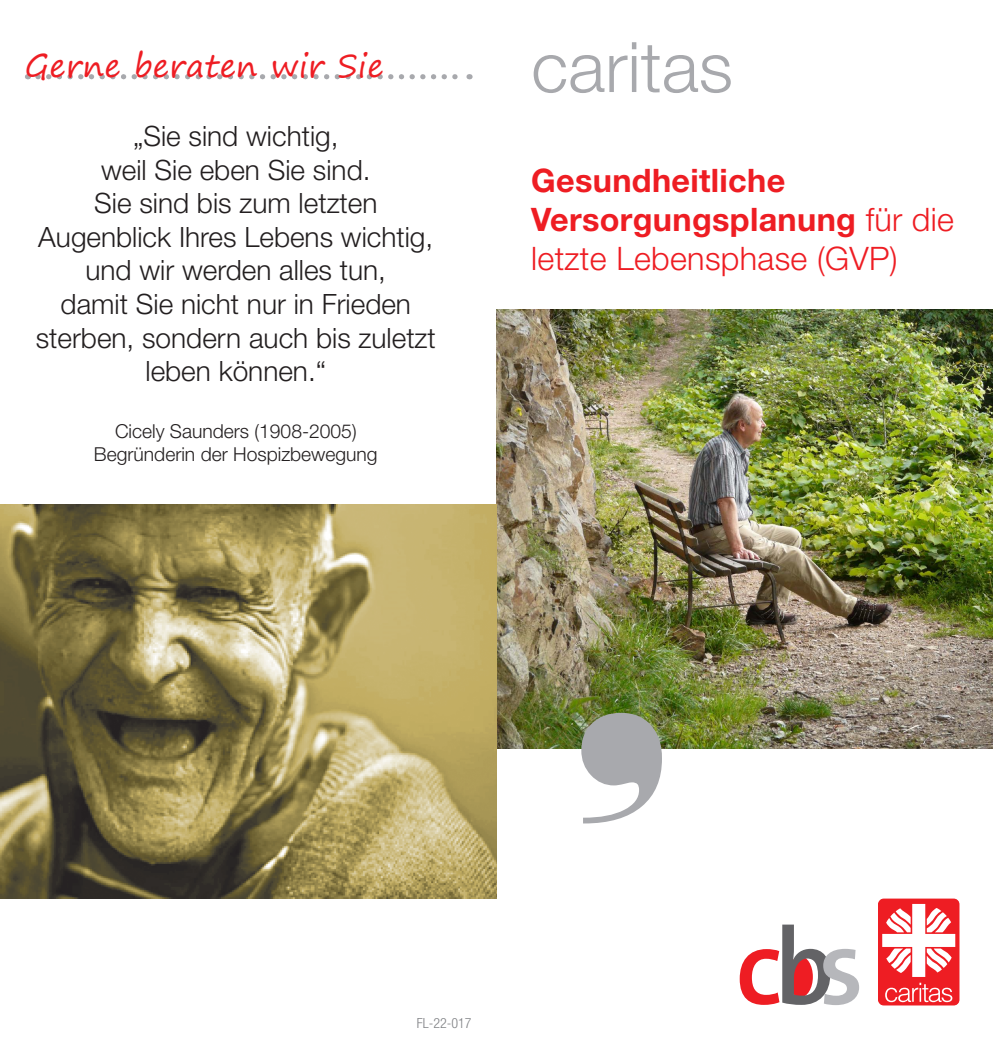
<style>
.page{position:relative;width:993px;height:1042px;background:#fff}
.page>*{position:absolute;margin:0;border:0;box-sizing:border-box;transform-origin:0 0}
.t1{font:300 69.65px "Helvetica Neue";color:#a8a9ad}
.t2{font:700 32.38px/38.9px "Helvetica Neue";letter-spacing:.01em;color:#ee1d23}
.t3{font:31.5px "Segoe Print";letter-spacing:.01em;color:#ee1d23}
.t4{font:300 28px/33.6px "Helvetica Neue";color:#231f20;text-align:center}
.t5{font:300 19.25px/23.1px "Helvetica Neue";color:#231f20;text-align:center}
.t6{font:300 condensed 14px "Helvetica Neue";color:#808285}
.s1{font-weight:300}
</style>
<div class="page">
<svg style="left:739px;top:924px;width:119px;height:81px"></svg>
<div style="left:878px;top:899px;width:80px;height:106px;background:#ee1d23;border-radius:5px"></div>
<div style="left:878px;top:899px;width:80px;height:106px;border:1px solid #ee1d23;border-radius:5px"></div>
<svg style="left:882px;top:904px;width:72px;height:98px"></svg>
<svg style="left:38px;top:74px;width:420px;height:5px"></svg>
<img style="left:496px;top:309px;width:496px;height:439px">
<img style="left:0;top:504px;width:496px;height:394px">
<img style="left:581px;top:710px;width:80px;height:39px">
<p class="t3" style="left:25px;top:37px;width:360px">Gerne beraten wir Sie</p>
<p class="t4" style="left:36px;top:119px;width:401px">„Sie sind wichtig,<br>weil Sie eben Sie sind.<br>Sie sind bis zum letzten<br>Augenblick Ihres Lebens wichtig, und wir werden alles tun,<br>damit Sie nicht nur in Frieden sterben, sondern auch bis zuletzt leben können.“</p>
<p class="t5" style="left:94px;top:419px;width:285px">Cicely Saunders (1908-2005)<br>Begründerin der Hospizbewegung</p>
<h1 class="t1" style="left:531px;top:25px;width:203px">caritas</h1>
<p class="t2" style="left:531px;top:160px;width:424px">Gesundheitliche<br>Versorgungsplanung <span class="s1">für die letzte Lebensphase (GVP)</span></p>
<p class="t6" style="left:416px;top:1014px;width:56px">FL-22-017</p>
</div>
